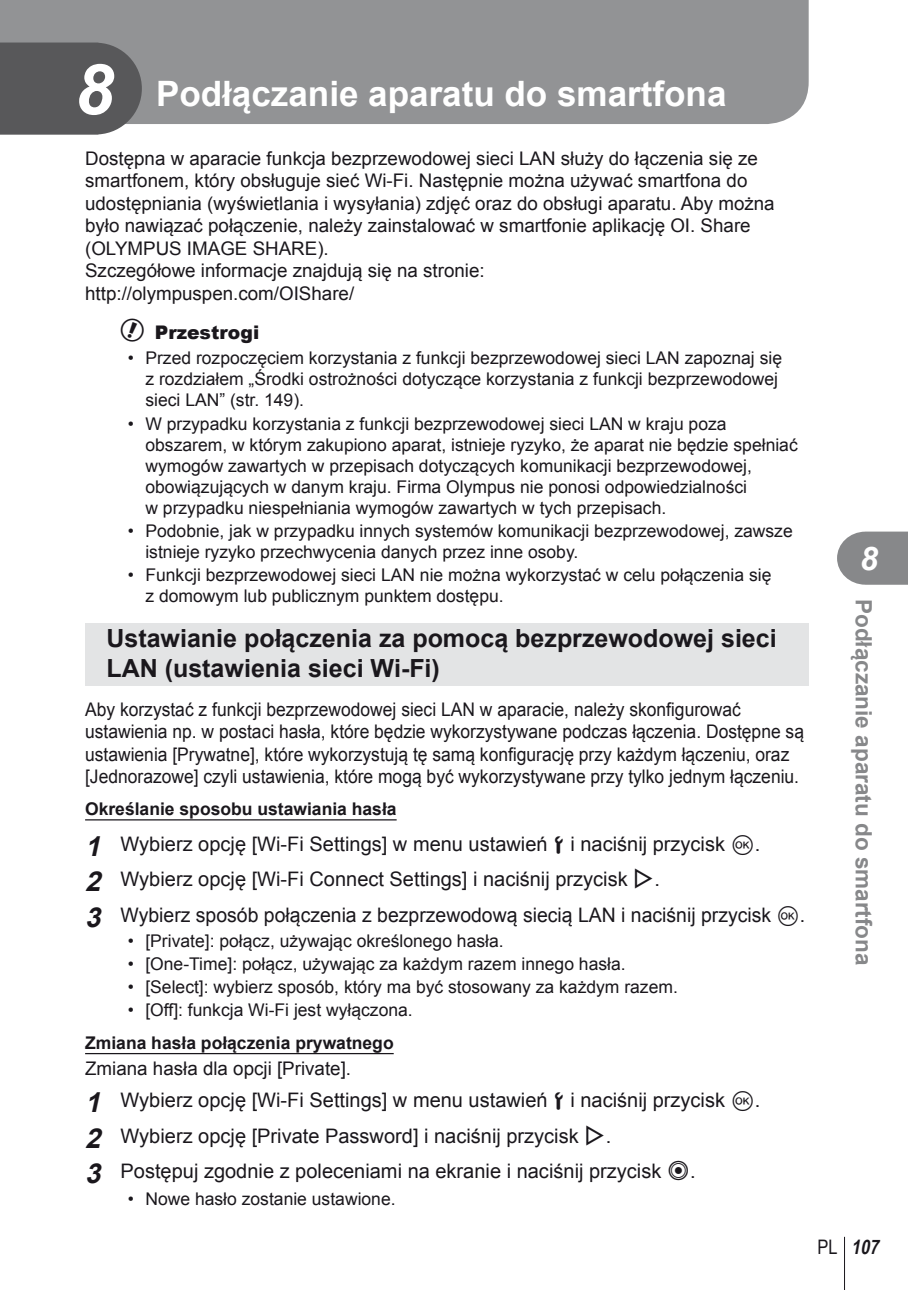
<style>
.page{position:relative;width:908px;height:1290px;background:#fff}
.page>*{position:absolute;margin:0;border:0;box-sizing:border-box;transform-origin:0 0}
.t1{font:italic 700 70px "Arial";color:#fff}
.t2{font:700 35px "Arial";color:#fff}
.t3{font:italic 700 32.5px "Arial";color:#fff}
.t4{font:700 25px/30px "Arial";color:#1a171c}
.t5{font:700 22.5px "Arial";color:#87888a}
.t6{font:20px/35.2px "Arial";color:#1a171c}
.t7{font:italic 700 20px "Arial Narrow";color:#1a171c}
.t8{font:18.75px/22.5px "Arial";color:#1a171c}
.t9{font:18.75px/22.5px "Arial";color:#1a171c;scale:.93 1}
.t10{font:900 18.75px "Arial";color:#1a171c}
.t11{font:17.5px/21px "Arial";color:#1a171c}
.t12{font:700 17.5px "Arial";color:#1a171c}
.s1{font-family:"olympus 15";font-weight:400;font-size:23.75px}
.s2{font-weight:700;font-style:italic;font-size:27.5px}
.s3{font-family:"OLYMP23"}
.s4{font-family:"Olympus 7"}
.s5{font-family:"olympus 15"}
.s6{font-weight:400;font-style:normal}
</style>
<div class="page">
<hr style="left:843px;top:1237px;width:1px;height:53px;background:#1a171c">
<svg style="left:837px;top:531px;width:70px;height:54px;background:#939496"></svg>
<div style="left:0;top:0;width:808px;height:124px;background:#929395"></div>
<svg style="left:0;top:43px;width:142px;height:92px;background:#5f5f61"></svg>
<hr style="left:85px;top:819px;width:311px;height:1px;background:#1a171c">
<hr style="left:85px;top:1053px;width:308px;height:1px;background:#1a171c">
<div style="left:85px;top:624px;width:723px;height:62px;background:#e3e4e5"></div>
<h1 class="t1" style="left:74px;top:51px;width:40px">8</h1>
<p class="t8" style="left:85px;top:147px;width:690px">Dostępna w aparacie funkcja bezprzewodowej sieci LAN służy do łączenia się ze smartfonem, który obsługuje sieć Wi-Fi. Następnie można używać smartfona do udostępniania (wyświetlania i wysyłania) zdjęć oraz do obsługi aparatu. Aby można było nawiązać połączenie, należy zainstalować w smartfonie aplikację OI. Share (OLYMPUS IMAGE SHARE).<br>Szczegółowe informacje znajdują się na stronie:<br>http://olympuspen.com/OIShare/</p>
<p class="t10" style="left:120px;top:318px;width:140px"><span class="s1">#</span> Przestrogi</p>
<p class="t11" style="left:145px;top:348px;width:638px;text-indent:-18px">• Przed rozpoczęciem korzystania z funkcji bezprzewodowej sieci LAN zapoznaj się z rozdziałem „Środki ostrożności dotyczące korzystania z funkcji bezprzewodowej sieci LAN” (str. 149).</p>
<p class="t11" style="left:145px;top:413px;width:653px;text-indent:-18px">• W przypadku korzystania z funkcji bezprzewodowej sieci LAN w kraju poza obszarem, w którym zakupiono aparat, istnieje ryzyko, że aparat nie będzie spełniać wymogów zawartych w przepisach dotyczących komunikacji bezprzewodowej, obowiązujących w danym kraju. Firma Olympus nie ponosi odpowiedzialności<br>w przypadku niespełniania wymogów zawartych w tych przepisach.</p>
<p class="t11" style="left:145px;top:520px;width:648px;text-indent:-18px">• Podobnie, jak w przypadku innych systemów komunikacji bezprzewodowej, zawsze istnieje ryzyko przechwycenia danych przez inne osoby.</p>
<p class="t11" style="left:145px;top:564px;width:627px;text-indent:-18px">• Funkcji bezprzewodowej sieci LAN nie można wykorzystać w celu połączenia się z domowym lub publicznym punktem dostępu.</p>
<h3 class="t4" style="left:106px;top:623px;width:671px">Ustawianie połączenia za pomocą bezprzewodowej sieci<br>LAN (ustawienia sieci Wi-Fi)</h3>
<p class="t9" style="left:85px;top:698px;width:774px">Aby korzystać z funkcji bezprzewodowej sieci LAN w aparacie, należy skonfigurować ustawienia np. w postaci hasła, które będzie wykorzystywane podczas łączenia. Dostępne są ustawienia [Prywatne], które wykorzystują tę samą konfigurację przy każdym łączeniu, oraz [Jednorazowe] czyli ustawienia, które mogą być wykorzystywane przy tylko jednym łączeniu.</p>
<p class="t12" style="left:85px;top:799px;width:313px">Określanie sposobu ustawiania hasła</p>
<p class="t6" style="left:85px;top:826px;width:721px"><span class="s2">1</span> Wybierz opcję [Wi-Fi Settings] w menu ustawień <span class="s3">d</span> i naciśnij przycisk <span class="s4">Q</span>.<br><span class="s2">2</span> Wybierz opcję [Wi-Fi Connect Settings] i naciśnij przycisk <span class="s5">I</span>.<br><span class="s2">3</span> Wybierz sposób połączenia z bezprzewodową siecią LAN i naciśnij przycisk <span class="s4">Q</span>.</p>
<p class="t11" style="left:128px;top:930px;width:377px">• [Private]: połącz, używając określonego hasła.</p>
<p class="t11" style="left:128px;top:953px;width:499px">• [One-Time]: połącz, używając za każdym razem innego hasła.</p>
<p class="t11" style="left:128px;top:976px;width:551px">• [Select]: wybierz sposób, który ma być stosowany za każdym razem.</p>
<p class="t11" style="left:128px;top:1000px;width:286px">• [Off]: funkcja Wi-Fi jest wyłączona.</p>
<p class="t12" style="left:85px;top:1033px;width:310px">Zmiana hasła połączenia prywatnego</p>
<p class="t8" style="left:85px;top:1057px;width:267px">Zmiana hasła dla opcji [Private].</p>
<p class="t6" style="left:85px;top:1082px;width:676px"><span class="s2">1</span> Wybierz opcję [Wi-Fi Settings] w menu ustawień <span class="s3">d</span> i naciśnij przycisk <span class="s4">Q</span>.<br><span class="s2">2</span> Wybierz opcję [Private Password] i naciśnij przycisk <span class="s5">I</span>.<br><span class="s2">3</span> Postępuj zgodnie z poleceniami na ekranie i naciśnij przycisk <span class="s5">R</span>.</p>
<p class="t11" style="left:128px;top:1188px;width:269px">• Nowe hasło zostanie ustawione.</p>
<h2 class="t2" style="left:156px;top:75px;width:571px">Podłączanie aparatu do smartfona</h2>
<h3 class="t3" style="left:859px;top:540px;width:20px">8</h3>
<p class="t5" style="left:875px;top:599px;width:368px;rotate:90deg">Podłączanie aparatu do smartfona</p>
<p class="t7" style="left:817px;top:1235px;width:67px"><span class="s6">PL</span> 107</p>
</div>
